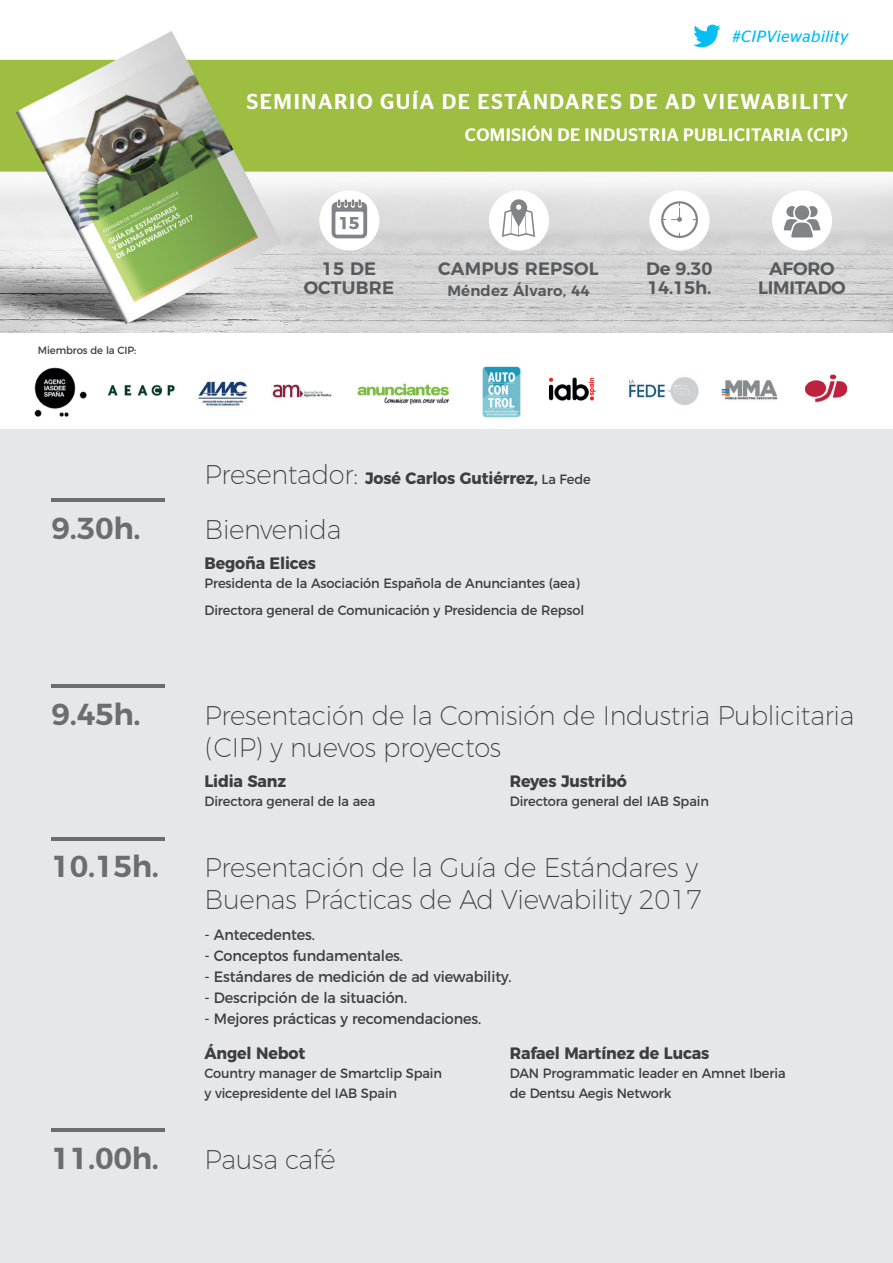
<style>
.page{position:relative;width:893px;height:1263px;background:#fff}
.page>*{position:absolute;margin:0;border:0;box-sizing:border-box;transform-origin:0 0}
.t1{font:600 30.3px "Montserrat";letter-spacing:-.01em;color:#6c6d70}
.t2{font:200 27px/31.5px "Montserrat";letter-spacing:-.01em;color:#3e3e3f;scale:.96 1}
.t3{font:500 21.6px "Stag Sans";letter-spacing:.075em;color:#fff}
.t4{font:600 18px/19.5px "Montserrat";color:#58595b;text-align:center}
.t5{font:500 18px "Stag Sans";letter-spacing:.025em;color:#fff}
.t6{font:700 16.5px "Montserrat";letter-spacing:-.01em;color:#3e3e3f;scale:.96 1}
.t7{font:italic 16.35px "Stag Sans";letter-spacing:.025em;color:#04bdf2}
.t8{font:15px "Montserrat";letter-spacing:-.01em;color:#3e3e3f;scale:.96 1}
.t9{font:600 15px "Montserrat";letter-spacing:.01em;color:#58595b}
.t10{font:13.5px/27px "Montserrat";letter-spacing:-.01em;color:#3e3e3f;scale:.96 1}
.t11{font:10.5px "Montserrat";letter-spacing:-.01em;color:#3e3e3f;scale:.96 1}
.s1{font-weight:200;font-size:27px}
.s2{font-weight:400;font-size:13.5px}
</style>
<div class="page">
<div style="left:0;top:429px;width:893px;height:834px;background:#e6e7e9"></div>
<hr style="left:52px;top:498px;width:113px;height:4px;background:#6c6d70">
<hr style="left:52px;top:685px;width:113px;height:3px;background:#6c6d70">
<hr style="left:52px;top:837px;width:113px;height:3px;background:#6c6d70">
<hr style="left:52px;top:1128px;width:113px;height:4px;background:#6c6d70">
<img style="left:0;top:31px;width:893px;height:301px">
<div style="left:319px;top:190px;width:60px;height:60px;background:#fff;border-radius:50%"></div>
<svg style="left:332px;top:199px;width:35px;height:39px"></svg>
<div style="left:489px;top:190px;width:60px;height:60px;background:#fff;border-radius:50%"></div>
<div style="left:649px;top:190px;width:61px;height:60px;background:#fff;border-radius:50%"></div>
<svg style="left:661px;top:201px;width:37px;height:37px"></svg>
<div style="left:772px;top:190px;width:60px;height:60px;background:#fff;border-radius:50%"></div>
<svg style="left:502px;top:199px;width:33px;height:38px"></svg>
<svg style="left:784px;top:205px;width:36px;height:32px"></svg>
<svg style="left:693px;top:24px;width:28px;height:24px"></svg>
<img style="left:34px;top:366px;width:814px;height:52px">
<p class="t7" style="left:732px;top:27px;width:118px">#CIPViewability</p>
<h3 class="t3" style="left:247px;top:89px;width:603px">SEMINARIO GUÍA DE ESTÁNDARES DE AD VIEWABILITY</h3>
<p class="t11" style="left:38px;top:342px;width:104px">Miembros de la CIP:</p>
<h3 class="t5" style="left:465px;top:125px;width:385px">COMISIÓN DE INDUSTRIA PUBLICITARIA (CIP)</h3>
<h3 class="t4" style="left:304px;top:257px;width:92px">15 DE<br>OCTUBRE</h3>
<h3 class="t4" style="left:438px;top:257px;width:162px">CAMPUS REPSOL</h3>
<p class="t9" style="left:447px;top:278px;width:144px">Méndez Álvaro, 44</p>
<h3 class="t4" style="left:646px;top:257px;width:68px;text-align:left">De 9.30<br>14.15h.</h3>
<h3 class="t4" style="left:758px;top:257px;width:89px">AFORO<br>LIMITADO</h3>
<p class="t6" style="left:205px;top:464px;width:404px"><span class="s1">Presentador:</span> José Carlos Gutiérrez, <span class="s2">La Fede</span></p>
<h1 class="t1" style="left:52px;top:503px;width:91px">9.30h.</h1>
<h2 class="t2" style="left:205px;top:511px;width:144px">Bienvenida</h2>
<p class="t6" style="left:205px;top:549px;width:118px">Begoña Elices</p>
<p class="t10" style="left:205px;top:569px;width:397px">Presidenta de la Asociación Española de Anunciantes (aea)<br>Directora general de Comunicación y Presidencia de Repsol</p>
<h1 class="t1" style="left:52px;top:690px;width:91px">9.45h.</h1>
<h2 class="t2" style="left:205px;top:697px;width:679px">Presentación de la Comisión de Industria Publicitaria (CIP) y nuevos proyectos</h2>
<p class="t6" style="left:205px;top:767px;width:87px">Lidia Sanz</p>
<p class="t6" style="left:510px;top:767px;width:123px">Reyes Justribó</p>
<p class="t10" style="left:205px;top:787px;width:179px">Directora general de la aea</p>
<p class="t10" style="left:510px;top:787px;width:209px">Directora general del IAB Spain</p>
<h1 class="t1" style="left:52px;top:842px;width:109px">10.15h.</h1>
<h2 class="t2" style="left:205px;top:850px;width:520px">Presentación de la Guía de Estándares y<br>Buenas Prácticas de Ad Viewability 2017</h2>
<p class="t8" style="left:205px;top:923px;width:116px">- Antecedentes.</p>
<p class="t8" style="left:205px;top:944px;width:208px">- Conceptos fundamentales.</p>
<p class="t8" style="left:205px;top:965px;width:321px">- Estándares de medición de ad viewability.</p>
<p class="t8" style="left:205px;top:986px;width:213px">- Descripción de la situación.</p>
<p class="t8" style="left:205px;top:1007px;width:290px">- Mejores prácticas y recomendaciones.</p>
<p class="t6" style="left:205px;top:1039px;width:107px">Ángel Nebot</p>
<p class="t6" style="left:510px;top:1039px;width:209px">Rafael Martínez de Lucas</p>
<p class="t10" style="left:205px;top:1059px;width:249px">Country manager de Smartclip Spain</p>
<p class="t10" style="left:510px;top:1059px;width:289px">DAN Programmatic leader en Amnet Iberia</p>
<p class="t10" style="left:205px;top:1078px;width:202px">y vicepresidente del IAB Spain</p>
<p class="t10" style="left:510px;top:1078px;width:170px">de Dentsu Aegis Network</p>
<h1 class="t1" style="left:52px;top:1133px;width:109px">11.00h.</h1>
<h2 class="t2" style="left:205px;top:1141px;width:138px">Pausa café</h2>
</div>
